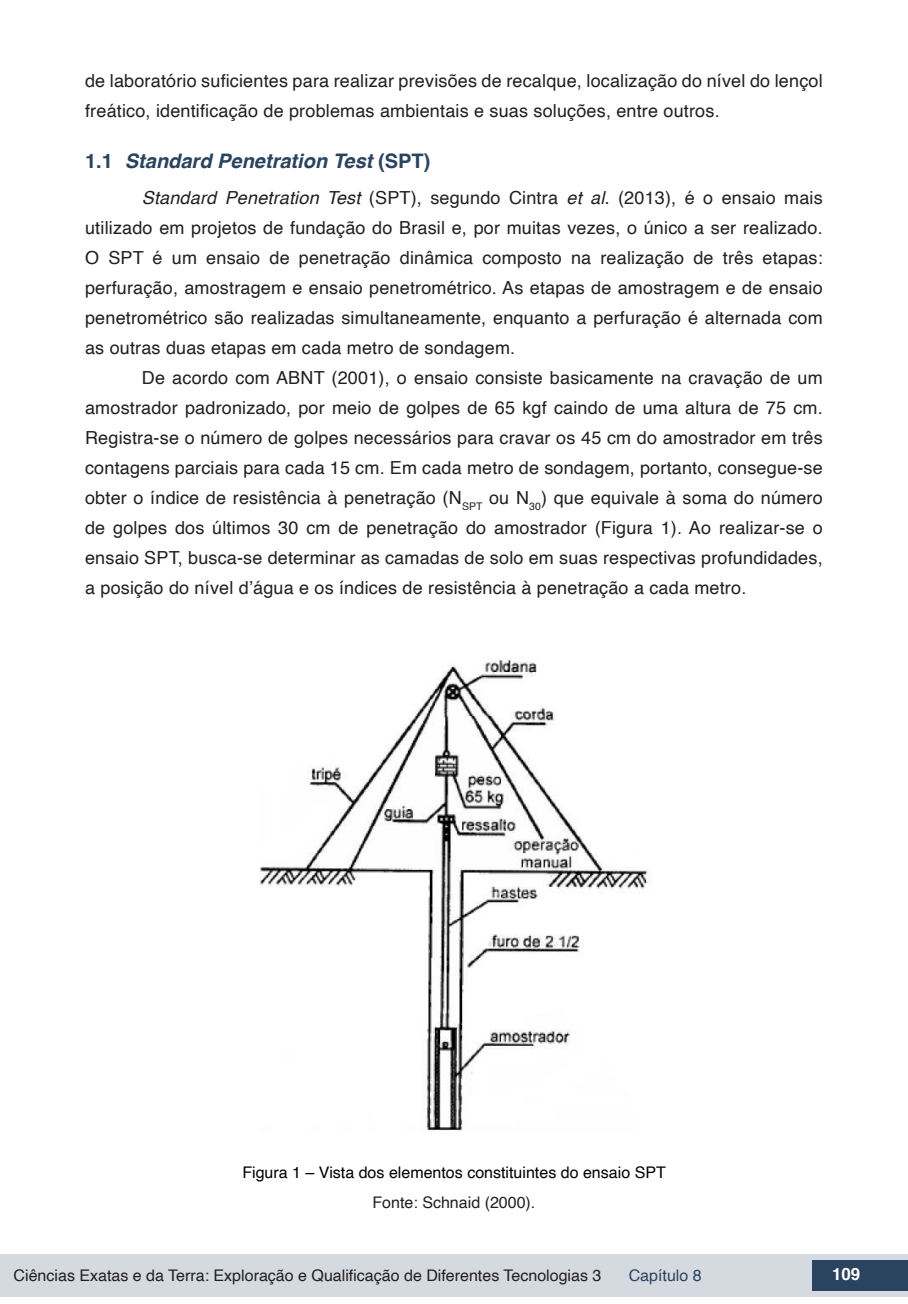
<style>
.page{position:relative;width:908px;height:1304px;background:#fff}
.page>*{position:absolute;margin:0;border:0;box-sizing:border-box;transform-origin:0 0}
.t1{font:italic 700 20px "Helvetica";color:#2a435e}
.txt{font:18px/30px "Helvetica";letter-spacing:.01em;color:#231f20;text-align:justify}
.t2{font:700 16.8px "Helvetica";color:#fff}
.fonte_tab_gra_imag{font:16px "Helvetica";color:#231f20}
.info_tab_graf_imag{font:16px "Helvetica";color:#000}
.t3{font:16px "Helvetica";color:#2a435e}
.s1{font-style:normal}
.s2{font-style:italic}
</style>
<div class="page">
<div style="left:0;top:1254px;width:906px;height:43px;background:#d4dadf"></div>
<div style="left:812px;top:1261px;width:95px;height:30px;background:#2a435e"></div>
<img style="left:259px;top:658px;width:391px;height:473px">
<p class="txt" style="left:85px;top:66px;width:738px">de laboratório suficientes para realizar previsões de recalque, localização do nível do lençol freático, identificação de problemas ambientais e suas soluções, entre outros.</p>
<p class="t1" style="left:85px;top:145px;width:346px"><span class="s1">1.1</span> Standard Penetration Test <span class="s1">(SPT)</span></p>
<p class="txt" style="left:85px;top:183px;width:738px;text-indent:57px"><span class="s2">Standard Penetration Test</span> (SPT), segundo Cintra <span class="s2">et al.</span> (2013), é o ensaio mais utilizado em projetos de fundação do Brasil e, por muitas vezes, o único a ser realizado.<br>O SPT é um ensaio de penetração dinâmica composto na realização de três etapas: perfuração, amostragem e ensaio penetrométrico. As etapas de amostragem e de ensaio penetrométrico são realizadas simultaneamente, enquanto a perfuração é alternada com as outras duas etapas em cada metro de sondagem.</p>
<p class="txt" style="left:85px;top:363px;width:738px;text-indent:57px">De acordo com ABNT (2001), o ensaio consiste basicamente na cravação de um amostrador padronizado, por meio de golpes de 65 kgf caindo de uma altura de 75 cm.<br>Registra-se o número de golpes necessários para cravar os 45 cm do amostrador em três contagens parciais para cada 15 cm. Em cada metro de sondagem, portanto, consegue-se obter o índice de resistência à penetração (N<sub>SPT</sub> ou N<sub>30</sub>) que equivale à soma do número de golpes dos últimos 30 cm de penetração do amostrador (Figura 1). Ao realizar-se o ensaio SPT, busca-se determinar as camadas de solo em suas respectivas profundidades, a posição do nível d’água e os índices de resistência à penetração a cada metro.</p>
<p class="info_tab_graf_imag" style="left:242px;top:1160px;width:425px">Figura 1 – Vista dos elementos constituintes do ensaio SPT</p>
<p class="fonte_tab_gra_imag" style="left:372px;top:1190px;width:164px">Fonte: Schnaid (2000).</p>
<p class="fonte_tab_gra_imag" style="left:14px;top:1263px;width:589px">Ciências Exatas e da Terra: Exploração e Qualificação de Diferentes Tecnologias 3</p>
<p class="t3" style="left:628px;top:1263px;width:74px">Capítulo 8</p>
<p class="t2" style="left:831px;top:1261px;width:30px">109</p>
</div>
